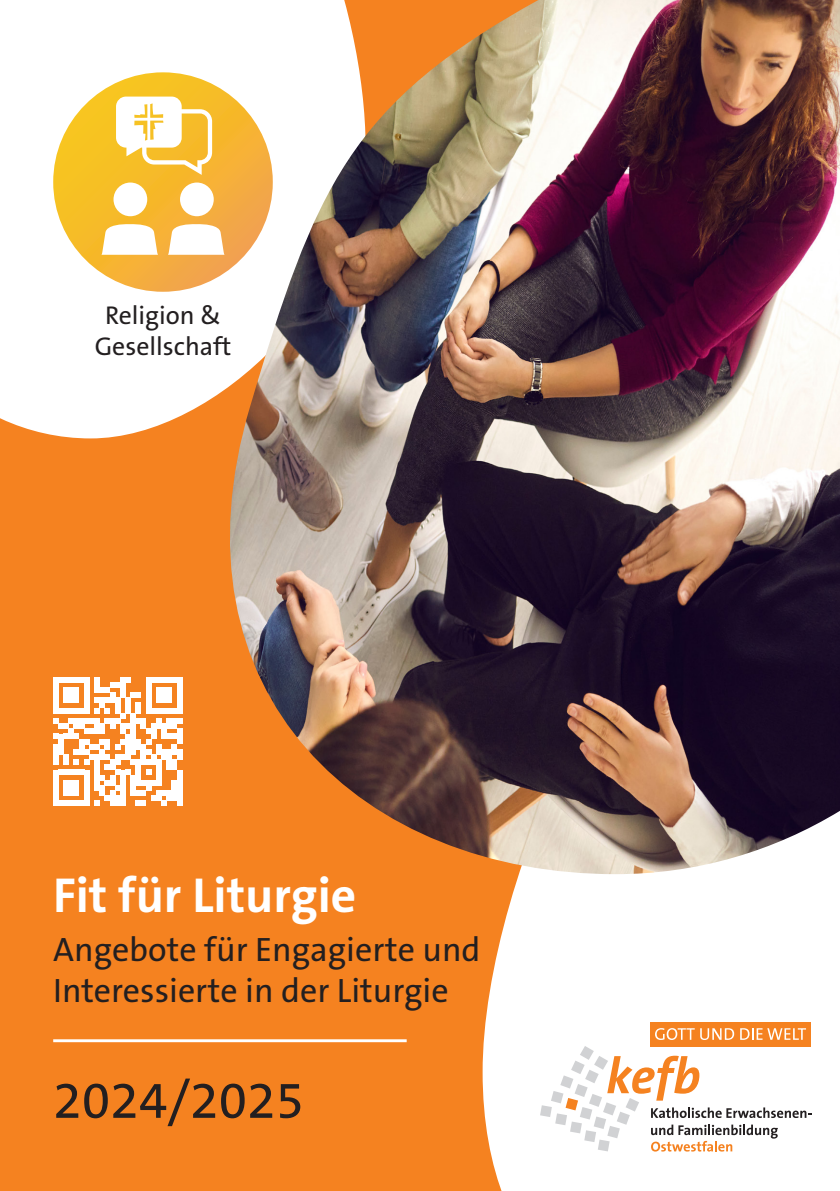
<style>
.page{position:relative;width:840px;height:1191px;background:#fff}
.page>*{position:absolute;margin:0;border:0;box-sizing:border-box;transform-origin:0 0}
.t1{font:51.8px "The Sans B W5 Plain";color:#231f20}
.t2{font:700 49.4px "The Sans B W7";color:#fff}
.t3{font:34px/40.8px "The Sans B W5 Plain";color:#231f20}
.t4{font:25.8px/31px "The Sans B W5 Plain";color:#231f20;text-align:center}
</style>
<div class="page">
<div style="left:0;top:0;width:839px;height:1191px;background:#f58220"></div>
<div style="left:482px;top:874px;width:357px;height:317px;background:#fff"></div>
<div style="left:0;top:0;width:228px;height:438px;background:#fff"></div>
<img style="left:228px;top:0;width:611px;height:874px">
<div style="left:650px;top:1022px;width:160px;height:24px;background:#f58220"></div>
<svg style="left:655px;top:1028px;width:78px;height:12px"></svg>
<svg style="left:740px;top:1028px;width:65px;height:12px"></svg>
<svg style="left:539px;top:1046px;width:272px;height:105px;background:#f2e9e1"></svg>
<svg style="left:53px;top:72px;width:219px;height:220px;background:#f5b632"></svg>
<div style="left:113px;top:182px;width:34px;height:34px;background:#fff;border-radius:50%"></div>
<svg style="left:101px;top:224px;width:57px;height:31px;background:#fdf3de"></svg>
<div style="left:180px;top:182px;width:34px;height:34px;background:#fff;border-radius:50%"></div>
<svg style="left:168px;top:224px;width:56px;height:31px;background:#fdf3e4"></svg>
<svg style="left:116px;top:97px;width:96px;height:78px;background:#fadc90"></svg>
<hr style="left:53px;top:1039px;width:353px;height:3px;background:#fff">
<svg style="left:53px;top:677px;width:129px;height:129px"></svg>
<div style="left:177px;top:734px;width:5px;height:10px;background:#fff"></div>
<div style="left:177px;top:749px;width:5px;height:10px;background:#fff"></div>
<div style="left:177px;top:770px;width:5px;height:10px;background:#fff"></div>
<div style="left:177px;top:780px;width:5px;height:15px;background:#fff"></div>
<div style="left:177px;top:795px;width:5px;height:11px;background:#fff"></div>
<p class="t4" style="left:95px;top:300px;width:138px">Religion &amp;<br>Gesellschaft</p>
<p class="t2" style="left:53px;top:863px;width:304px">Fit für Liturgie</p>
<p class="t3" style="left:53px;top:929px;width:428px">Angebote für Engagierte und<br>Interessierte in der Liturgie</p>
<p class="t1" style="left:53px;top:1067px;width:252px">2024/2025</p>
</div>
